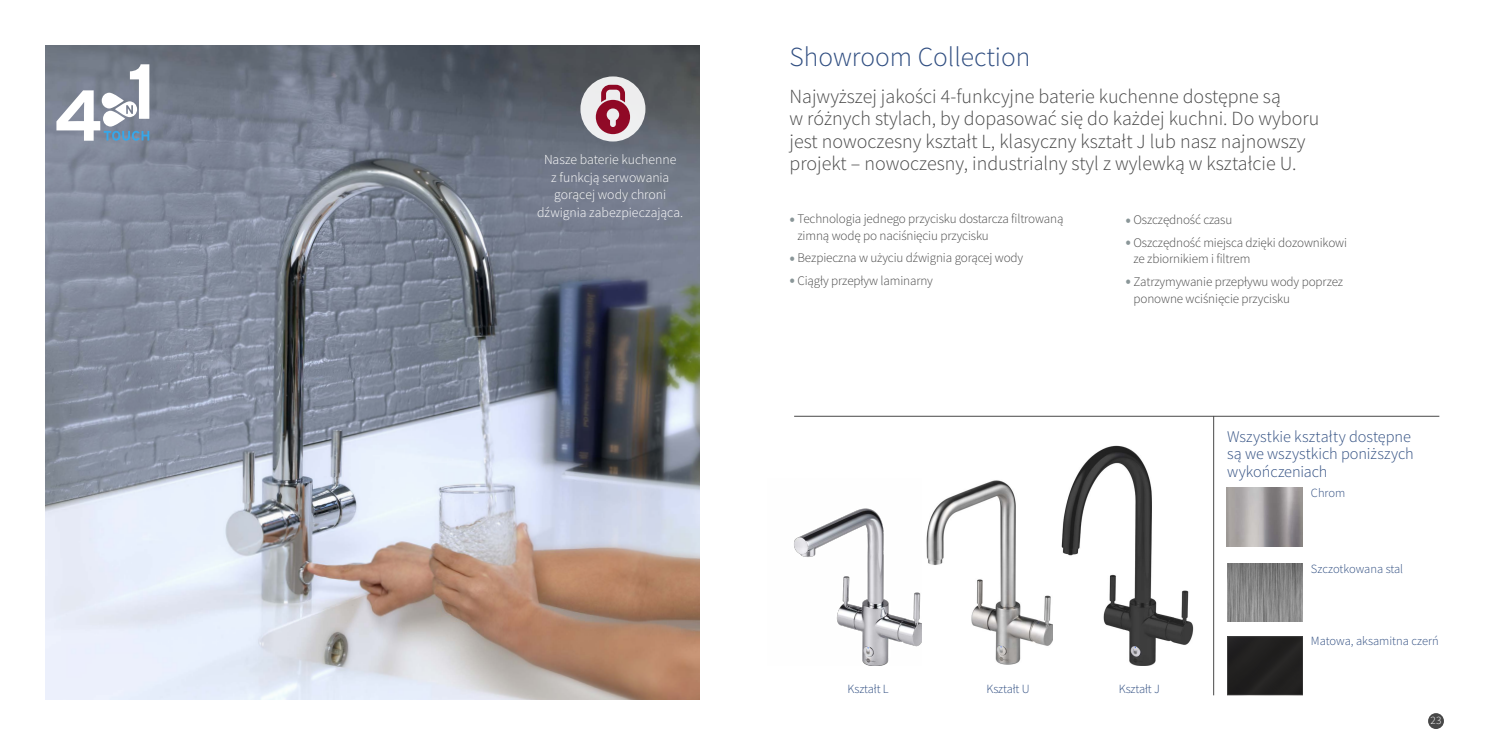
<style>
.page{position:relative;width:1489px;height:745px;background:#fff}
.page>*{position:absolute;margin:0;border:0;box-sizing:border-box;transform-origin:0 0}
.t1{font:300 27.5px "Source Sans Pro";color:#304e81}
.t2{font:300 20px/22.5px "Source Sans Pro";color:#484848}
.t3{font:300 16.25px/17.5px "Source Sans Pro";color:#304e81}
.t4{font:300 13.75px/17.5px "Source Sans Pro";letter-spacing:-.005em;color:#fff;text-align:center}
.t5{font:300 13.12px/16.9px "Source Sans Pro";letter-spacing:-.01em;color:#484848}
.t6{font:300 12.5px "Source Sans Pro";letter-spacing:-.01em;color:#304e81}
.t7{font:300 11.25px "Source Sans Pro";color:#fff}
.s1{font-size:20px;color:#8a9698}
</style>
<div class="page">
<img style="left:45px;top:45px;width:654px;height:654px">
<svg style="left:56px;top:64px;width:93px;height:77px"></svg>
<img style="left:794px;top:508px;width:128px;height:157px">
<img style="left:1226px;top:487px;width:75px;height:59px">
<div style="left:1226px;top:636px;width:77px;height:58px;border:1px solid #fff"></div>
<div style="left:1227px;top:636px;width:75px;height:58px;background:#212020"></div>
<img style="left:1227px;top:563px;width:75px;height:58px">
<hr style="left:794px;top:415px;width:645px;height:1px;background:#484848">
<div style="left:580px;top:76px;width:65px;height:65px;background:#ededee;border-radius:50%"></div>
<svg style="left:595px;top:100px;width:35px;height:34px"></svg>
<svg style="left:601px;top:85px;width:24px;height:17px"></svg>
<svg style="left:606px;top:108px;width:13px;height:13px"></svg>
<svg style="left:610px;top:115px;width:5px;height:12px"></svg>
<img style="left:926px;top:480px;width:127px;height:185px">
<img style="left:1061px;top:444px;width:154px;height:221px">
<hr style="left:1213px;top:415px;width:1px;height:279px;background:#484848">
<svg style="left:1427px;top:712px;width:16px;height:16px"></svg>
<p class="t4" style="left:537px;top:151px;width:148px">Nasze baterie kuchenne<br>z funkcją serwowania gorącej wody chroni dźwignia zabezpieczająca.</p>
<h1 class="t1" style="left:789px;top:40px;width:242px">Showroom Collection</h1>
<p class="t2" style="left:789px;top:85px;width:531px">Najwyższej jakości 4-funkcyjne baterie kuchenne dostępne są<br>w różnych stylach, by dopasować się do każdej kuchni. Do wyboru jest nowoczesny kształt L, klasyczny kształt J lub nasz najnowszy projekt – nowoczesny, industrialny styl z wylewką w kształcie U.</p>
<p class="t5" style="left:797px;top:210px;width:267px;text-indent:-8px"><span class="s1">•</span> Technologia jednego przycisku dostarcza filtrowaną zimną wodę po naciśnięciu przycisku</p>
<p class="t5" style="left:789px;top:249px;width:235px"><span class="s1">•</span> Bezpieczna w użyciu dźwignia gorącej wody</p>
<p class="t5" style="left:789px;top:271px;width:145px"><span class="s1">•</span> Ciągły przepływ laminarny</p>
<p class="t5" style="left:1125px;top:211px;width:108px"><span class="s1">•</span> Oszczędność czasu</p>
<p class="t5" style="left:1133px;top:233px;width:215px;text-indent:-8px"><span class="s1">•</span> Oszczędność miejsca dzięki dozownikowi ze zbiornikiem i filtrem</p>
<p class="t5" style="left:1133px;top:273px;width:211px;text-indent:-8px"><span class="s1">•</span> Zatrzymywanie przepływu wody poprzez ponowne wciśnięcie przycisku</p>
<p class="t3" style="left:1226px;top:427px;width:188px">Wszystkie kształty dostępne są we wszystkich poniższych wykończeniach</p>
<p class="t6" style="left:1310px;top:485px;width:36px">Chrom</p>
<p class="t6" style="left:1310px;top:560px;width:94px">Szczotkowana stal</p>
<p class="t6" style="left:1310px;top:633px;width:129px">Matowa, aksamitna czerń</p>
<p class="t6" style="left:847px;top:680px;width:43px">Kształt L</p>
<p class="t6" style="left:986px;top:680px;width:45px">Kształt U</p>
<p class="t6" style="left:1118px;top:680px;width:43px">Kształt J</p>
<p class="t7" style="left:1430px;top:713px;width:12px">23</p>
</div>
